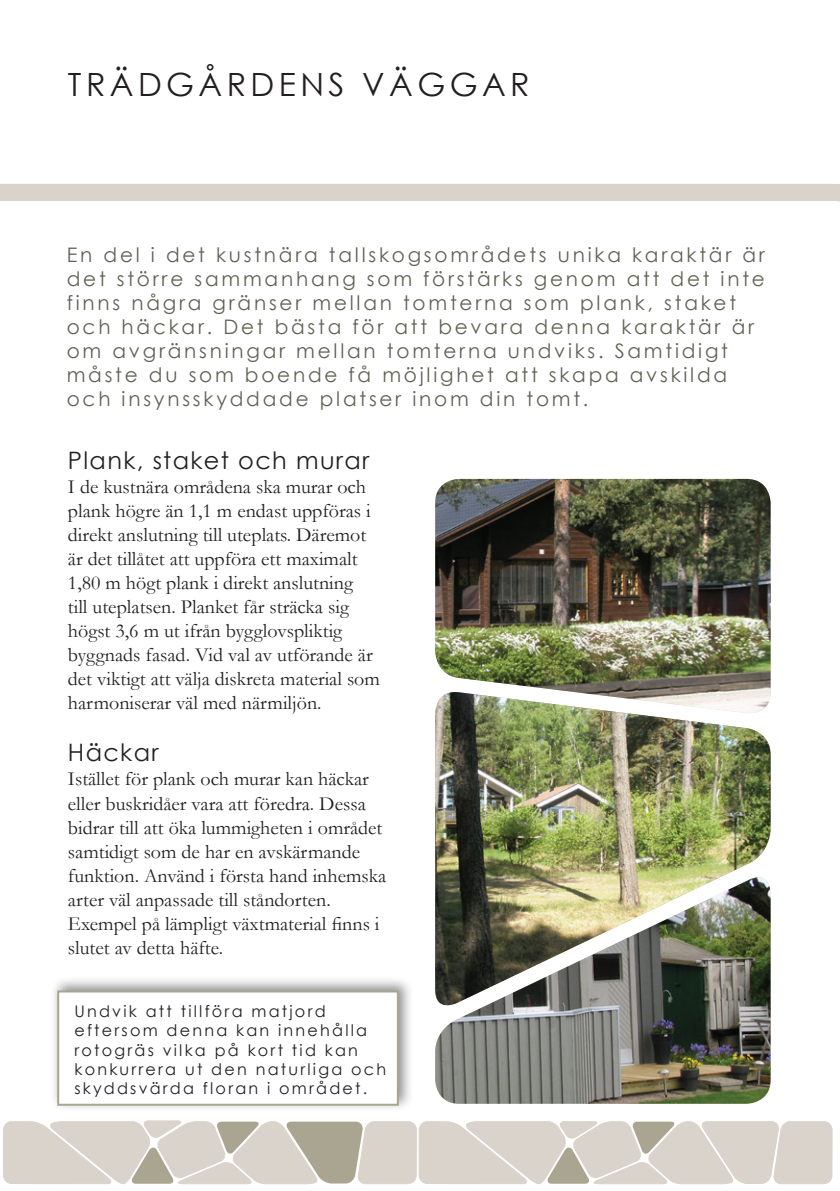
<style>
.page{position:relative;width:840px;height:1191px;background:#fff}
.page>*{position:absolute;margin:0;border:0;box-sizing:border-box;transform-origin:0 0}
.t1{font:32px "Century Gothic";letter-spacing:.14em;color:#231f20}
.t2{font:24px "Century Gothic";letter-spacing:.055em;color:#231f20}
.t3{font:20px/24px "Garamond";color:#231f20}
.t4{font:20px/24px "Century Gothic";letter-spacing:.14em;color:#626154}
.t5{font:16px/19.2px "Century Gothic";letter-spacing:.14em;color:#231f20}
</style>
<div class="page">
<div style="left:0;top:184px;width:836px;height:16px;background:#d9d3cc"></div>
<div style="left:0;top:184px;width:837px;height:17px;border:1px solid #d9d3cc"></div>
<svg style="left:837px;top:185px;width:2px;height:16px"></svg>
<svg style="left:3px;top:1120px;width:829px;height:64px;background:#d6d0c8"></svg>
<img style="left:435px;top:1013px;width:335px;height:90px">
<img style="left:435px;top:716px;width:335px;height:297px">
<img style="left:435px;top:479px;width:335px;height:237px">
<div style="left:50px;top:975px;width:364px;height:137px;background:#231f20;opacity:.5"></div>
<div style="left:57px;top:990px;width:341px;height:115px;background:#fff;border:2px solid #aaa590"></div>
<h1 class="t1" style="left:68px;top:62px;width:463px">TRÄDGÅRDENS VÄGGAR</h1>
<p class="t4" style="left:67px;top:242px;width:699px">En del i det kustnära tallskogsområdets unika karaktär är det större sammanhang som förstärks genom att det inte finns några gränser mellan tomterna som plank, staket och häckar. Det bästa för att bevara denna karaktär är om avgränsningar mellan tomterna undviks. Samtidigt måste du som boende få möjlighet att skapa avskilda och insynsskyddade platser inom din tomt.</p>
<p class="t2" style="left:68px;top:443px;width:303px">Plank, staket och murar</p>
<p class="t3" style="left:68px;top:474px;width:313px">I de kustnära områdena ska murar och plank högre än 1,1 m endast uppföras i direkt anslutning till uteplats. Däremot är det tillåtet att uppföra ett maximalt 1,80 m högt plank i direkt anslutning<br>till uteplatsen. Planket får sträcka sig högst 3,6 m ut ifrån bygglovspliktig byggnads fasad. Vid val av utförande är det viktigt att välja diskreta material som harmoniserar väl med närmiljön.</p>
<p class="t2" style="left:68px;top:736px;width:92px">Häckar</p>
<p class="t3" style="left:68px;top:766px;width:320px">Istället för plank och murar kan häckar eller buskridåer vara att föredra. Dessa bidrar till att öka lummigheten i området samtidigt som de har en avskärmande funktion. Använd i första hand inhemska arter väl anpassade till ståndorten.<br>Exempel på lämpligt växtmaterial finns i slutet av detta häfte.</p>
<p class="t5" style="left:74px;top:1001px;width:313px">Undvik att tillföra matjord eftersom denna kan innehålla rotogräs vilka på kort tid kan konkurrera ut den naturliga och skyddsvärda floran i området.</p>
</div>
